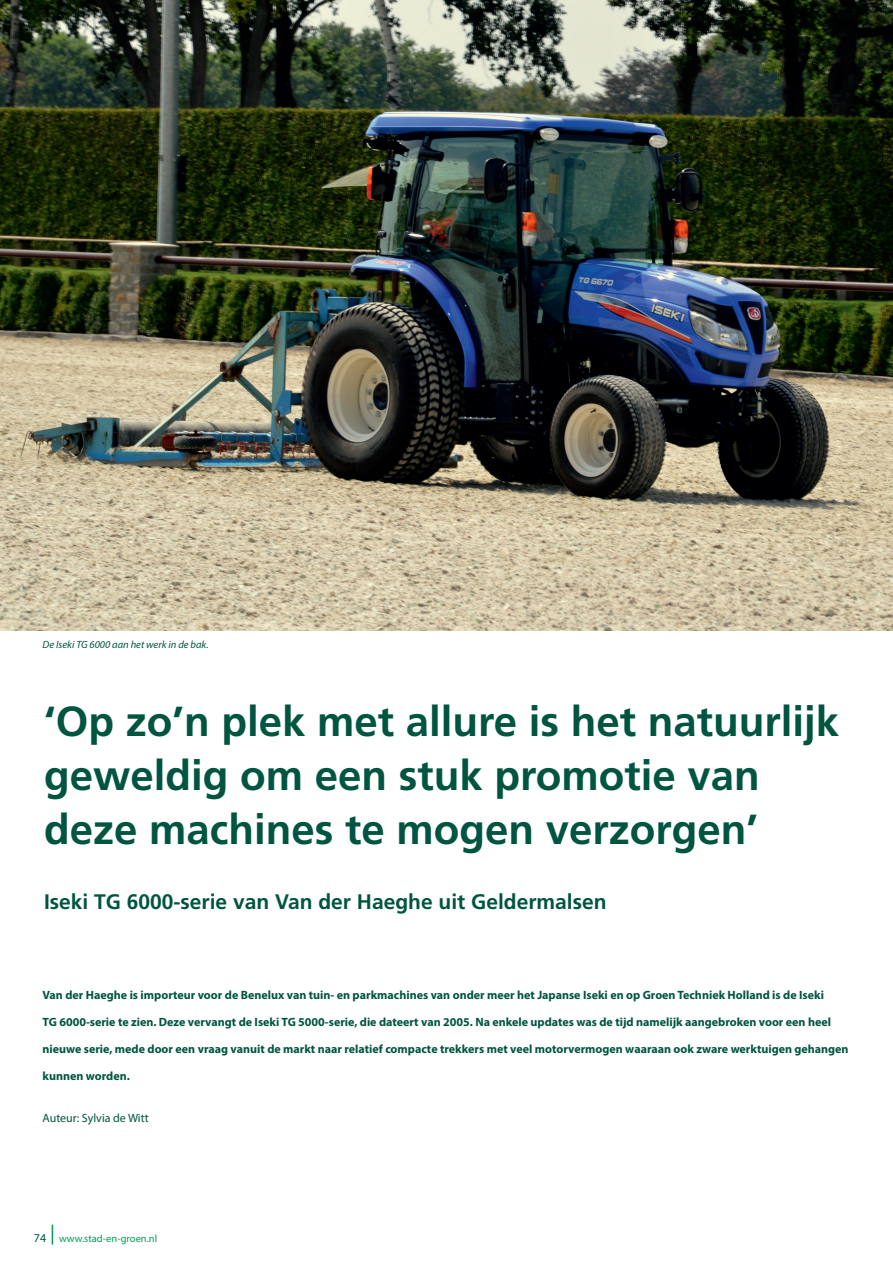
<style>
.page{position:relative;width:893px;height:1263px;background:#fff}
.page>*{position:absolute;margin:0;border:0;box-sizing:border-box;transform-origin:0 0}
.t1{font:700 42px/54px "Frutiger";color:#005540}
.t2{font:700 21px "Frutiger";color:#005540}
.t3{font:700 12px "Myriad Pro";color:#005540}
.t4{font:12px "Myriad Pro";color:#005540}
.t5{font:italic 10.5px "Myriad Pro";color:#005540}
.t6{font:10.5px "Myriad Pro";color:#009e59}
.s1{font-size:12px;color:#005540}
</style>
<div class="page">
<svg style="left:52px;top:1225px;width:1px;height:19px"></svg>
<img style="left:0;top:0;width:893px;height:630px">
<p class="t5" style="left:43px;top:638px;width:168px">De Iseki TG 6000 aan het werk in de bak.</p>
<h1 class="t1" style="left:44px;top:694px;width:797px">‘Op zo’n plek met allure is het natuurlijk geweldig om een stuk promotie van deze machines te mogen verzorgen’</h1>
<h2 class="t2" style="left:44px;top:889px;width:564px">Iseki TG 6000-serie van Van der Haeghe uit Geldermalsen</h2>
<p class="t3" style="left:43px;top:987px;width:783px">Van der Haeghe is importeur voor de Benelux van tuin- en parkmachines van onder meer het Japanse Iseki en op Groen Techniek Holland is de Iseki</p>
<p class="t3" style="left:43px;top:1014px;width:790px">TG 6000-serie te zien. Deze vervangt de Iseki TG 5000-serie, die dateert van 2005. Na enkele updates was de tijd namelijk aangebroken voor een heel</p>
<p class="t3" style="left:43px;top:1041px;width:808px">nieuwe serie, mede door een vraag vanuit de markt naar relatief compacte trekkers met veel motorvermogen waaraan ook zware werktuigen gehangen</p>
<p class="t3" style="left:43px;top:1068px;width:89px">kunnen worden.</p>
<p class="t4" style="left:43px;top:1110px;width:108px">Auteur: Sylvia de Witt</p>
<p class="t6" style="left:34px;top:1232px;width:125px"><span class="s1">74</span> www.stad-en-groen.nl</p>
</div>
